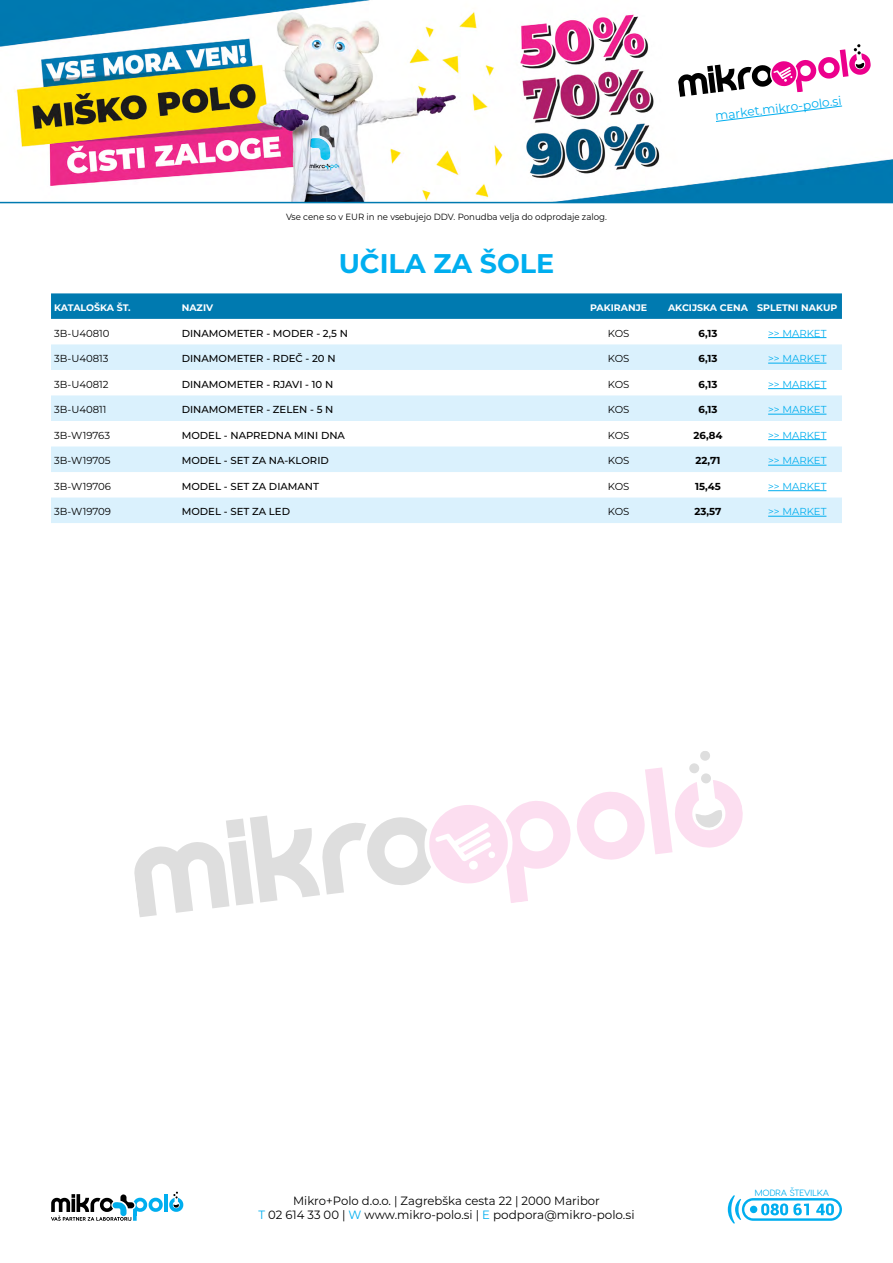
<style>
.page{position:relative;width:893px;height:1263px;background:#fff}
.page>*{position:absolute;margin:0;border:0;box-sizing:border-box;transform-origin:0 0}
.t1{font:700 27px "Montserrat";color:#00aeef}
.t2{font:12.3px "Montserrat";color:#00aeef}
.t3{font:12px/14.4px "Montserrat";color:#000;text-align:center}
.t4{font:500 10.2px "Montserrat";color:#000}
.t5{font:10.2px "Montserrat";color:#000}
.t6{font:10.2px "Montserrat";color:#00aeef}
.t7{font:700 10.2px "Montserrat";color:#000}
.t8{font:700 9.45px "Montserrat";color:#fff}
.t9{font:9.15px "Visby Round CF";color:#00aeef}
.t10{font:9px "Montserrat";color:#000;scale:.96 1}
.s1{color:#00aeef}
</style>
<div class="page">
<img style="left:0;top:0;width:893px;height:202px">
<hr style="left:164px;top:1194px;width:4px;height:18px;background:#00aeef">
<svg style="left:51px;top:1194px;width:112px;height:27px"></svg>
<svg style="left:169px;top:1192px;width:14px;height:20px"></svg>
<svg style="left:728px;top:1195px;width:114px;height:29px"></svg>
<div style="left:750px;top:1206px;width:7px;height:7px;background:#00aeef;border-radius:50%"></div>
<svg style="left:678px;top:44px;width:193px;height:53px"></svg>
<svg style="left:715px;top:105px;width:128px;height:17px"></svg>
<hr style="left:0;top:202px;width:893px;height:1px;background:#007ab0">
<div style="left:689px;top:763px;width:10px;height:11px;background:#dedede;border-radius:50%"></div>
<div style="left:700px;top:750px;width:10px;height:11px;background:#dedede;border-radius:50%"></div>
<svg style="left:134px;top:767px;width:609px;height:150px"></svg>
<svg style="left:51px;top:293px;width:791px;height:26px;background:#057cb1"></svg>
<svg style="left:51px;top:344px;width:791px;height:179px;fill:#daf1fd"></svg>
<hr style="left:768px;top:337px;width:58px;height:1px;background:#00aeef">
<hr style="left:768px;top:363px;width:58px;height:1px;background:#00aeef">
<hr style="left:768px;top:388px;width:58px;height:1px;background:#00aeef">
<hr style="left:768px;top:414px;width:58px;height:1px;background:#00aeef">
<hr style="left:768px;top:439px;width:58px;height:1px;background:#00aeef">
<hr style="left:768px;top:465px;width:58px;height:1px;background:#00aeef">
<hr style="left:768px;top:490px;width:58px;height:1px;background:#00aeef">
<hr style="left:768px;top:516px;width:58px;height:1px;background:#00aeef">
<p class="t10" style="left:286px;top:211px;width:336px">Vse cene so v EUR in ne vsebujejo DDV. Ponudba velja do odprodaje zalog.</p>
<h1 class="t1" style="left:339px;top:244px;width:217px">UČILA ZA ŠOLE</h1>
<p class="t2" style="left:714px;top:108px;width:129px;rotate:-7deg">market.mikro-polo.si</p>
<p class="t8" style="left:54px;top:301px;width:78px">KATALOŠKA ŠT.</p>
<p class="t8" style="left:182px;top:301px;width:33px">NAZIV</p>
<p class="t8" style="left:590px;top:301px;width:59px">PAKIRANJE</p>
<p class="t8" style="left:668px;top:301px;width:171px">AKCIJSKA CENA SPLETNI NAKUP</p>
<p class="t5" style="left:54px;top:326px;width:57px">3B-U40810</p>
<p class="t4" style="left:182px;top:326px;width:168px">DINAMOMETER - MODER - 2,5 N</p>
<p class="t5" style="left:608px;top:326px;width:23px">KOS</p>
<p class="t7" style="left:698px;top:326px;width:21px">6,13</p>
<p class="t6" style="left:768px;top:326px;width:60px">&gt;&gt; MARKET</p>
<p class="t5" style="left:54px;top:351px;width:56px">3B-U40813</p>
<p class="t4" style="left:182px;top:351px;width:155px">DINAMOMETER - RDEČ - 20 N</p>
<p class="t5" style="left:608px;top:351px;width:23px">KOS</p>
<p class="t7" style="left:698px;top:351px;width:21px">6,13</p>
<p class="t6" style="left:768px;top:351px;width:60px">&gt;&gt; MARKET</p>
<p class="t5" style="left:54px;top:377px;width:56px">3B-U40812</p>
<p class="t4" style="left:182px;top:377px;width:153px">DINAMOMETER - RJAVI - 10 N</p>
<p class="t5" style="left:608px;top:377px;width:23px">KOS</p>
<p class="t7" style="left:698px;top:377px;width:21px">6,13</p>
<p class="t6" style="left:768px;top:377px;width:60px">&gt;&gt; MARKET</p>
<p class="t5" style="left:54px;top:402px;width:54px">3B-U40811</p>
<p class="t4" style="left:182px;top:402px;width:153px">DINAMOMETER - ZELEN - 5 N</p>
<p class="t5" style="left:608px;top:402px;width:23px">KOS</p>
<p class="t7" style="left:698px;top:402px;width:21px">6,13</p>
<p class="t6" style="left:768px;top:402px;width:60px">&gt;&gt; MARKET</p>
<p class="t5" style="left:54px;top:428px;width:57px">3B-W19763</p>
<p class="t4" style="left:182px;top:428px;width:165px">MODEL - NAPREDNA MINI DNA</p>
<p class="t5" style="left:608px;top:428px;width:23px">KOS</p>
<p class="t7" style="left:693px;top:428px;width:30px">26,84</p>
<p class="t6" style="left:768px;top:428px;width:60px">&gt;&gt; MARKET</p>
<p class="t5" style="left:54px;top:453px;width:58px">3B-W19705</p>
<p class="t4" style="left:182px;top:453px;width:149px">MODEL - SET ZA NA-KLORID</p>
<p class="t5" style="left:608px;top:453px;width:23px">KOS</p>
<p class="t7" style="left:696px;top:453px;width:26px">22,71</p>
<p class="t6" style="left:768px;top:453px;width:60px">&gt;&gt; MARKET</p>
<p class="t5" style="left:54px;top:479px;width:58px">3B-W19706</p>
<p class="t4" style="left:182px;top:479px;width:139px">MODEL - SET ZA DIAMANT</p>
<p class="t5" style="left:608px;top:479px;width:23px">KOS</p>
<p class="t7" style="left:695px;top:479px;width:27px">15,45</p>
<p class="t6" style="left:768px;top:479px;width:60px">&gt;&gt; MARKET</p>
<p class="t5" style="left:54px;top:505px;width:58px">3B-W19709</p>
<p class="t4" style="left:182px;top:504px;width:110px">MODEL - SET ZA LED</p>
<p class="t5" style="left:608px;top:505px;width:23px">KOS</p>
<p class="t7" style="left:695px;top:504px;width:28px">23,57</p>
<p class="t6" style="left:768px;top:505px;width:60px">&gt;&gt; MARKET</p>
<p class="t3" style="left:258px;top:1193px;width:378px">Mikro+Polo d.o.o. | Zagrebška cesta 22 | 2000 Maribor<br><span class="s1">T</span> 02 614 33 00 | <span class="s1">W</span> www.mikro-polo.si | <span class="s1">E</span> podpora@mikro-polo.si</p>
<p class="t9" style="left:755px;top:1186px;width:76px">MODRA ŠTEVILKA</p>
</div>
